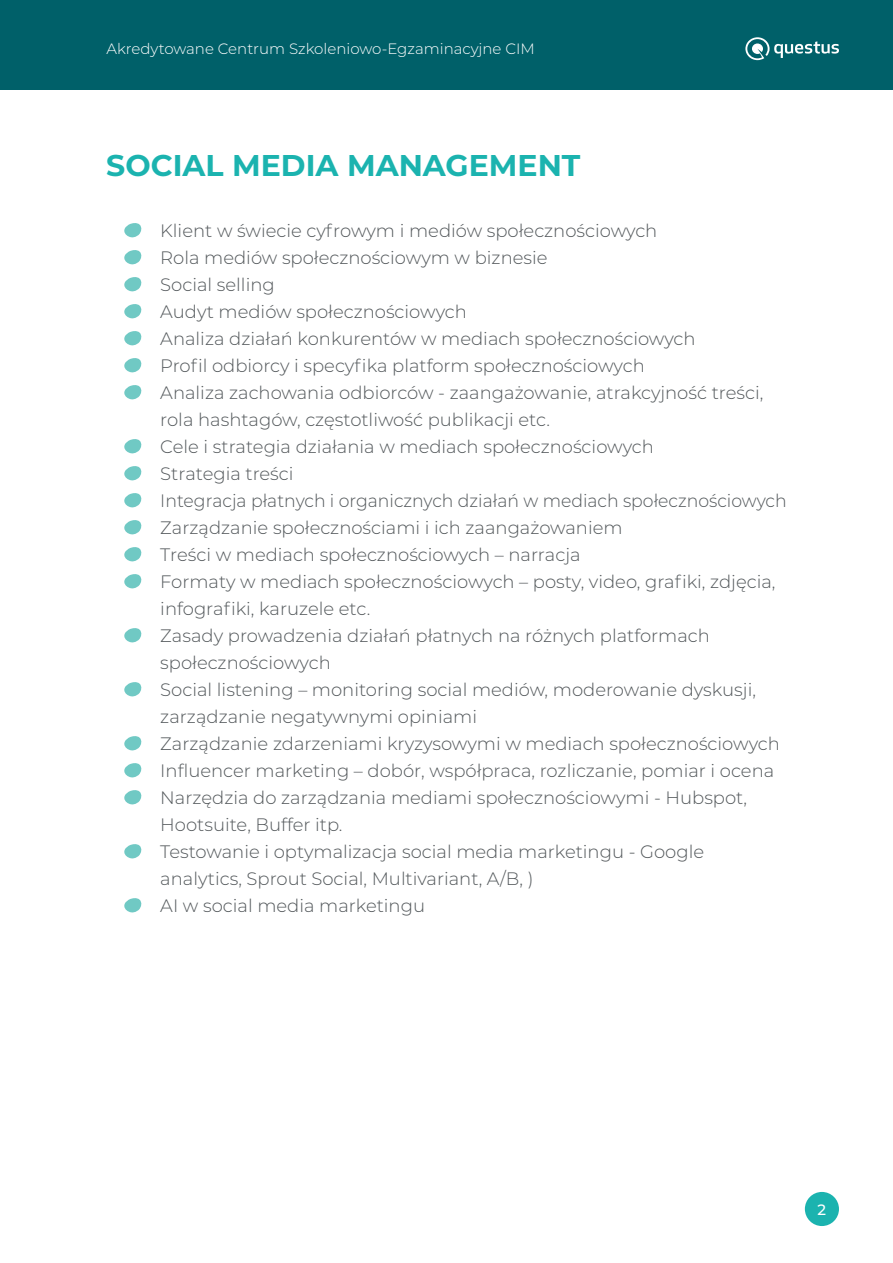
<style>
.page{position:relative;width:893px;height:1263px;background:#fff}
.page>*{position:absolute;margin:0;border:0;box-sizing:border-box;transform-origin:0 0}
.t1{font:700 30px "Montserrat";color:#1bb3af}
.t2{font:300 18px/27px "Montserrat";color:#52575a}
.t3{font:300 15px "Montserrat";color:#fff}
.t4{font:500 15px "Montserrat";color:#fff}
</style>
<div class="page">
<div style="left:805px;top:1192px;width:34px;height:34px;background:#1bb3af;border-radius:50%"></div>
<div style="left:0;top:0;width:893px;height:89px;background:#006069"></div>
<svg style="left:745px;top:37px;width:94px;height:23px"></svg>
<svg style="left:124px;top:223px;width:18px;height:15px"></svg>
<svg style="left:124px;top:250px;width:18px;height:15px"></svg>
<svg style="left:124px;top:277px;width:18px;height:15px"></svg>
<svg style="left:124px;top:304px;width:18px;height:15px"></svg>
<svg style="left:124px;top:331px;width:18px;height:15px"></svg>
<svg style="left:124px;top:358px;width:18px;height:15px"></svg>
<svg style="left:124px;top:385px;width:18px;height:15px"></svg>
<svg style="left:124px;top:439px;width:18px;height:15px"></svg>
<svg style="left:124px;top:466px;width:18px;height:15px"></svg>
<svg style="left:124px;top:493px;width:18px;height:15px"></svg>
<svg style="left:124px;top:520px;width:18px;height:15px"></svg>
<svg style="left:124px;top:547px;width:18px;height:15px"></svg>
<svg style="left:124px;top:574px;width:18px;height:15px"></svg>
<svg style="left:124px;top:628px;width:18px;height:15px"></svg>
<svg style="left:124px;top:682px;width:18px;height:15px"></svg>
<svg style="left:124px;top:736px;width:18px;height:15px"></svg>
<svg style="left:124px;top:763px;width:18px;height:15px"></svg>
<svg style="left:124px;top:790px;width:18px;height:15px"></svg>
<svg style="left:124px;top:844px;width:18px;height:15px"></svg>
<svg style="left:124px;top:898px;width:18px;height:15px"></svg>
<p class="t3" style="left:107px;top:38px;width:430px">Akredytowane Centrum Szkoleniowo-Egzaminacyjne CIM</p>
<h1 class="t1" style="left:106px;top:143px;width:476px">SOCIAL MEDIA MANAGEMENT</h1>
<p class="t2" style="left:160px;top:217px;width:628px">Klient w świecie cyfrowym i mediów społecznościowych<br>Rola mediów społecznościowym w biznesie<br>Social selling<br>Audyt mediów społecznościowych<br>Analiza działań konkurentów w mediach społecznościowych<br>Profil odbiorcy i specyfika platform społecznościowych<br>Analiza zachowania odbiorców - zaangażowanie, atrakcyjność treści, rola hashtagów, częstotliwość publikacji etc.<br>Cele i strategia działania w mediach społecznościowych<br>Strategia treści<br>Integracja płatnych i organicznych działań w mediach społecznościowych Zarządzanie społecznościami i ich zaangażowaniem<br>Treści w mediach społecznościowych – narracja<br>Formaty w mediach społecznościowych – posty, video, grafiki, zdjęcia, infografiki, karuzele etc.<br>Zasady prowadzenia działań płatnych na różnych platformach społecznościowych<br>Social listening – monitoring social mediów, moderowanie dyskusji, zarządzanie negatywnymi opiniami<br>Zarządzanie zdarzeniami kryzysowymi w mediach społecznościowych Influencer marketing – dobór, współpraca, rozliczanie, pomiar i ocena Narzędzia do zarządzania mediami społecznościowymi - Hubspot, Hootsuite, Buffer itp.<br>Testowanie i optymalizacja social media marketingu - Google analytics, Sprout Social, Multivariant, A/B, )<br>AI w social media marketingu</p>
<p class="t4" style="left:818px;top:1199px;width:10px">2</p>
</div>
